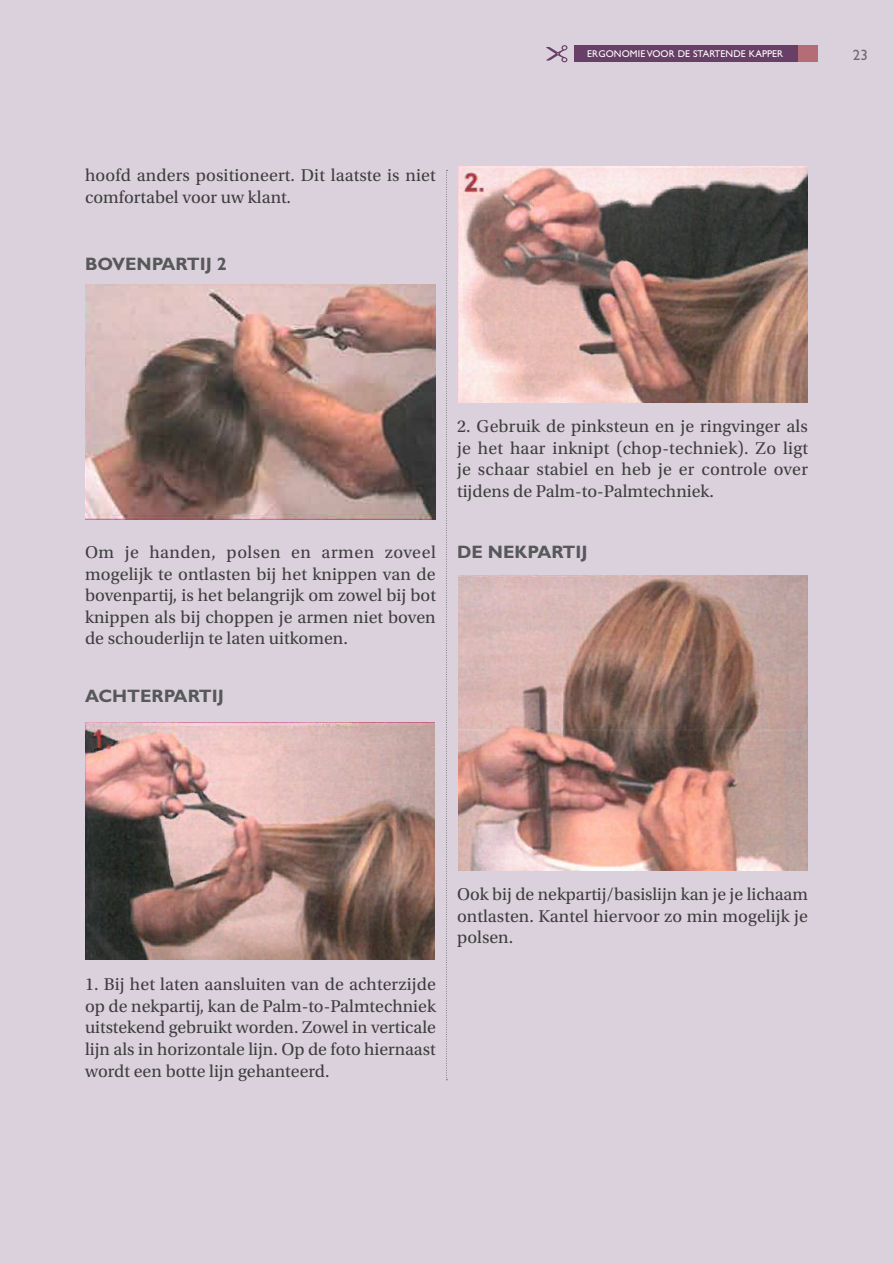
<style>
.page{position:relative;width:893px;height:1263px;background:#dbd1dc}
.page>*{position:absolute;margin:0;border:0;box-sizing:border-box;transform-origin:0 0}
.t1{font:18px/21.6px "Utopia Std";color:#3e3e3f;text-align:justify}
.t2{font:700 18px "Gill Sans Std";color:#57585a}
.t3{font:15px "Gill Sans Std";color:#6c6d70}
.t4{font:9.9px "Gill Sans Std";letter-spacing:.01em;color:#fff}
</style>
<div class="page">
<img style="left:85px;top:285px;width:351px;height:235px">
<img style="left:85px;top:723px;width:349px;height:236px">
<img style="left:458px;top:167px;width:350px;height:236px">
<img style="left:458px;top:575px;width:350px;height:296px">
<svg style="left:446px;top:170px;width:1px;height:910px"></svg>
<div style="left:574px;top:45px;width:225px;height:17px;background:#684067"></div>
<svg style="left:546px;top:45px;width:21px;height:17px"></svg>
<div style="left:798px;top:45px;width:20px;height:17px;background:#b56d75"></div>
<p class="t1" style="left:85px;top:165px;width:352px">hoofd anders positioneert. Dit laatste is niet comfortabel voor uw klant.</p>
<p class="t2" style="left:85px;top:253px;width:143px">BOVENPARTIJ 2</p>
<p class="t4" style="left:587px;top:48px;width:197px">ERGONOMIE VOOR DE STARTENDE KAPPER</p>
<p class="t3" style="left:853px;top:47px;width:16px">23</p>
<p class="t1" style="left:85px;top:542px;width:352px">Om je handen, polsen en armen zoveel mogelijk te ontlasten bij het knippen van de bovenpartij, is het belangrijk om zowel bij bot knippen als bij choppen je armen niet boven de schouderlijn te laten uitkomen.</p>
<p class="t2" style="left:85px;top:685px;width:140px">ACHTERPARTIJ</p>
<p class="t1" style="left:457px;top:416px;width:352px">2. Gebruik de pinksteun en je ringvinger als je het haar inknipt (chop-techniek). Zo ligt je schaar stabiel en heb je er controle over tijdens de Palm-to-Palmtechniek.</p>
<p class="t2" style="left:457px;top:541px;width:132px">DE NEKPARTIJ</p>
<p class="t1" style="left:85px;top:974px;width:352px">1. Bij het laten aansluiten van de achterzijde op de nekpartij, kan de Palm-to-Palmtechniek uitstekend gebruikt worden. Zowel in verticale lijn als in horizontale lijn. Op de foto hiernaast wordt een botte lijn gehanteerd.</p>
<p class="t1" style="left:457px;top:884px;width:352px">Ook bij de nekpartij/basislijn kan je je lichaam ontlasten. Kantel hiervoor zo min mogelijk je polsen.</p>
</div>
